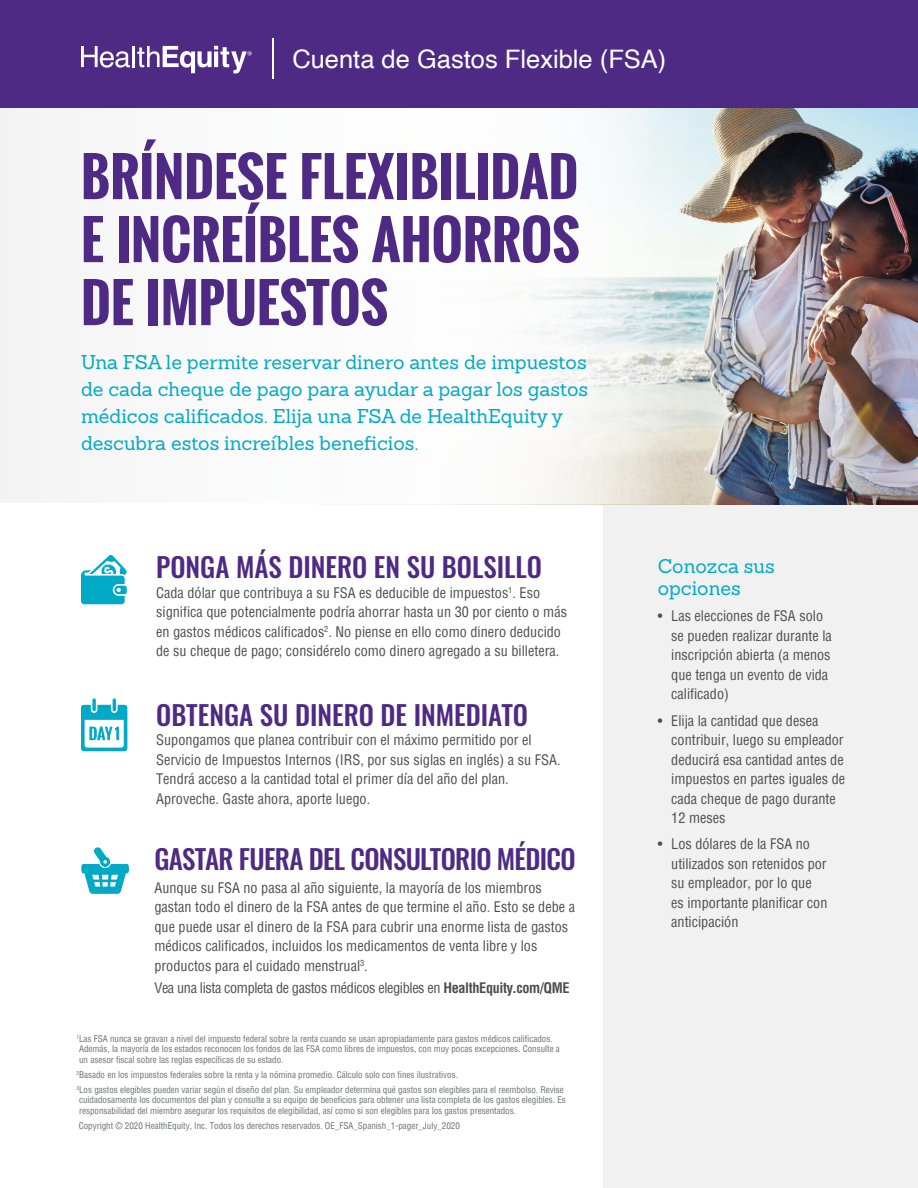
<style>
.page{position:relative;width:918px;height:1188px;background:#fff}
.page>*{position:absolute;margin:0;border:0;box-sizing:border-box;transform-origin:0 0}
.t1{font:700 52.5px/63px "Oswald";color:#4f2a84;text-align:justify}
.t2{font:500 27px "Oswald";letter-spacing:-.005em;color:#4f2a84}
.t3{font:500 27px "Oswald";letter-spacing:-.025em;color:#4f2a84}
.t4{font:25.65px "Helvetica";color:#fff}
.t5{font:25.5px "Helvetica";color:#fff}
.t6{font:19.5px/27px "Sanchez Slab";color:#00aac6}
.t7{font:condensed 14.25px/19.5px "Helvetica";color:#4d4d4f}
.t8{font:condensed 14.25px "Helvetica";letter-spacing:-.025em;color:#4d4d4f}
.t9{font:condensed 9px/10.5px "Helvetica";color:#6d6e71}
.s1{font-family:"Helvetica LT Std";font-weight:700}
</style>
<div class="page">
<svg style="left:81px;top:555px;width:46px;height:49px"></svg>
<div style="left:604px;top:501px;width:314px;height:687px;background:#f1f1f2"></div>
<img style="left:735px;top:107px;width:183px;height:397px">
<img style="left:714px;top:107px;width:21px;height:397px">
<svg style="left:686px;top:107px;width:28px;height:397px;background:#d6dcd7"></svg>
<svg style="left:584px;top:107px;width:102px;height:397px"></svg>
<svg style="left:0;top:107px;width:580px;height:397px"></svg>
<div style="left:0;top:0;width:918px;height:107px;background:#4f2a84"></div>
<svg style="left:81px;top:46px;width:49px;height:22px"></svg>
<hr style="left:132px;top:46px;width:3px;height:21px;background:#fff">
<svg style="left:137px;top:46px;width:115px;height:27px"></svg>
<hr style="left:272px;top:38px;width:2px;height:41px;background:#fff">
<hr style="left:112px;top:698px;width:4px;height:14px;background:#00aac6;border-radius:2px">
<div style="left:112px;top:697px;width:5px;height:15px;border:1px solid #fff;border-radius:2px"></div>
<hr style="left:92px;top:698px;width:4px;height:14px;background:#00aac6;border-radius:2px">
<div style="left:92px;top:697px;width:5px;height:15px;border:1px solid #fff;border-radius:2px"></div>
<svg style="left:81px;top:705px;width:46px;height:46px"></svg>
<svg style="left:81px;top:847px;width:48px;height:47px"></svg>
<h3 class="t5" style="left:292px;top:40px;width:376px">Cuenta de Gastos Flexible (FSA)</h3>
<h3 class="t4" style="left:292px;top:39px;width:140px">WageWorks</h3>
<h1 class="t1" style="left:81px;top:145px;width:500px">BRÍNDESE FLEXIBILIDAD E INCREÍBLES AHORROS DE IMPUESTOS</h1>
<h3 class="t6" style="left:81px;top:349px;width:509px">Una FSA le permite reservar dinero antes de impuestos de cada cheque de pago para ayudar a pagar los gastos médicos calificados. Elija una FSA de HealthEquity y descubra estos increíbles beneficios.</h3>
<h2 class="t2" style="left:156px;top:553px;width:387px">PONGA MÁS DINERO EN SU BOLSILLO</h2>
<p class="t7" style="left:156px;top:583px;width:412px">Cada dólar que contribuya a su FSA es deducible de impuestos<sup>1</sup>. Eso significa que potencialmente podría ahorrar hasta un 30 por ciento o más en gastos médicos calificados<sup>2</sup>. No piense en ello como dinero deducido de su cheque de pago; considérelo como dinero agregado a su billetera.</p>
<h2 class="t2" style="left:156px;top:701px;width:373px">OBTENGA SU DINERO DE INMEDIATO</h2>
<p class="t7" style="left:156px;top:730px;width:406px">Supongamos que planea contribuir con el máximo permitido por el Servicio de Impuestos Internos (IRS, por sus siglas en inglés) a su FSA.<br>Tendrá acceso a la cantidad total el primer día del año del plan.<br>Aproveche. Gaste ahora, aporte luego.</p>
<h2 class="t3" style="left:154px;top:845px;width:423px">GASTAR FUERA DEL CONSULTORIO MÉDICO</h2>
<p class="t7" style="left:154px;top:878px;width:422px">Aunque su FSA no pasa al año siguiente, la mayoría de los miembros gastan todo el dinero de la FSA antes de que termine el año. Esto se debe a que puede usar el dinero de la FSA para cubrir una enorme lista de gastos médicos calificados, incluidos los medicamentos de venta libre y los productos para el cuidado menstrual<sup>3</sup>.</p>
<p class="t8" style="left:154px;top:979px;width:417px">Vea una lista completa de gastos médicos elegibles en <span class="s1">HealthEquity.com/QME</span></p>
<p class="t9" style="left:76px;top:1033px;width:485px"><sup>1</sup>Las FSA nunca se gravan a nivel del impuesto federal sobre la renta cuando se usan apropiadamente para gastos médicos calificados.<br>Además, la mayoría de los estados reconocen los fondos de las FSA como libres de impuestos, con muy pocas excepciones. Consulte a un asesor fiscal sobre las reglas específicas de su estado.</p>
<p class="t9" style="left:76px;top:1067px;width:489px;line-height:15px"><sup>2</sup>Basado en los impuestos federales sobre la renta y la nómina promedio. Cálculo solo con fines ilustrativos.<br><sup>3</sup>Los gastos elegibles pueden variar según el diseño del plan. Su empleador determina qué gastos son elegibles para el reembolso. Revise</p>
<p class="t9" style="left:79px;top:1095px;width:488px">cuidadosamente los documentos del plan y consulte a su equipo de beneficios para obtener una lista completa de los gastos elegibles. Es responsabilidad del miembro asegurar los requisitos de elegibilidad, así como si son elegibles para los gastos presentados.</p>
<p class="t9" style="left:79px;top:1120px;width:383px">Copyright © 2020 HealthEquity, Inc. Todos los derechos reservados. OE_FSA_Spanish_1-pager_July_2020</p>
<h3 class="t6" style="left:658px;top:554px;width:119px;line-height:22.5px">Conozca sus opciones</h3>
<p class="t7" style="left:671px;top:606px;width:162px;text-indent:-13px">• Las elecciones de FSA solo se pueden realizar durante la inscripción abierta (a menos que tenga un evento de vida calificado)</p>
<p class="t7" style="left:671px;top:710px;width:176px;text-indent:-13px">• Elija la cantidad que desea contribuir, luego su empleador deducirá esa cantidad antes de impuestos en partes iguales de cada cheque de pago durante<br>12 meses</p>
<p class="t7" style="left:671px;top:834px;width:158px;text-indent:-13px">• Los dólares de la FSA no utilizados son retenidos por su empleador, por lo que es importante planificar con anticipación</p>
</div>
